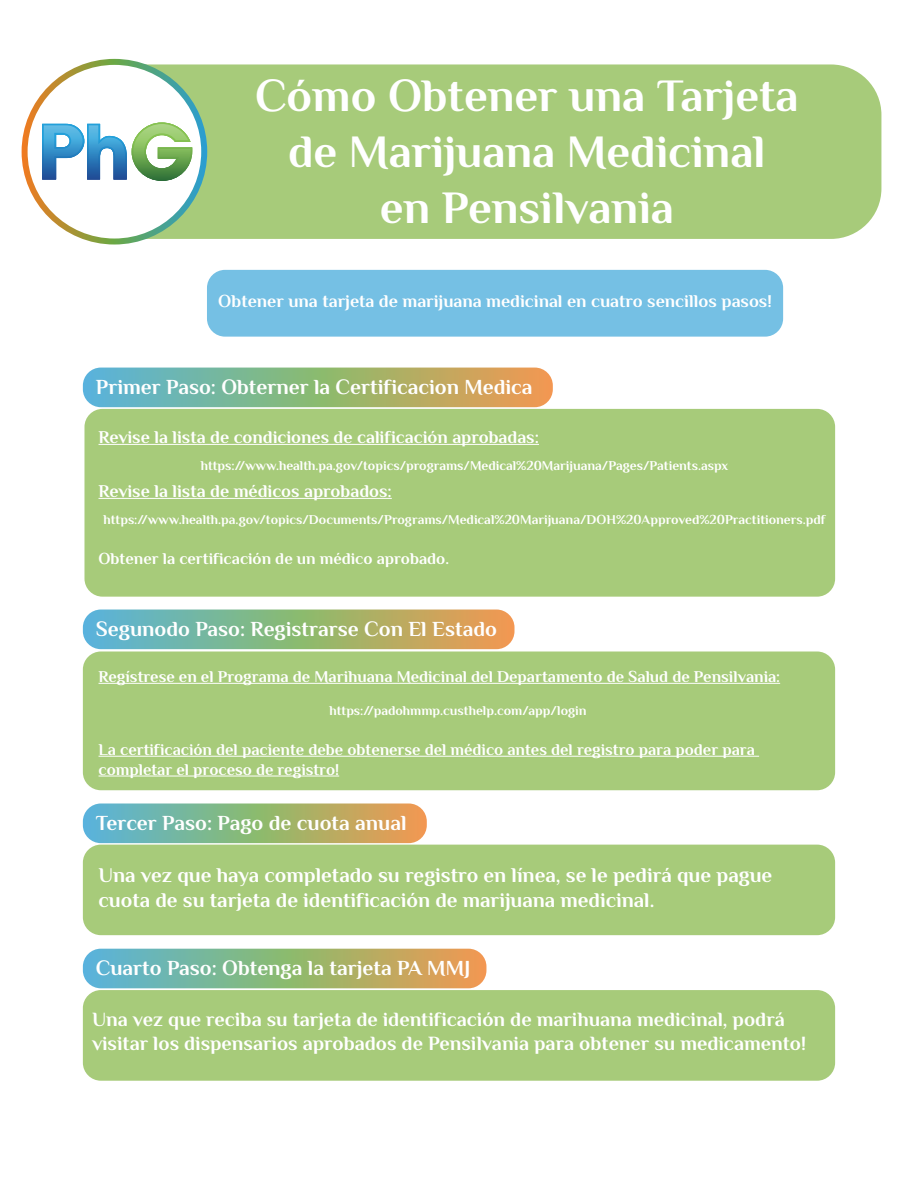
<style>
.page{position:relative;width:918px;height:1188px;background:#fff}
.page>*{position:absolute;margin:0;border:0;box-sizing:border-box;transform-origin:0 0}
.t1{font:700 46.5px/55.8px "Philosopher";color:#fff;text-align:center}
.t2{font:700 21.45px "Philosopher";color:#fff}
.t3{font:700 21px/25.2px "Philosopher";color:#fff}
.t4{font:700 20.25px/24.3px "Philosopher";color:#fff}
.t5{font:700 18px "Philosopher";color:#fff}
.t6{font:700 16.5px/19.8px "Philosopher";color:#fff}
.t7{font:700 13.5px "Philosopher";color:#fff}
</style>
<div class="page">
<div style="left:131px;top:64px;width:750px;height:175px;background:#a7cb7a"></div>
<div style="left:22px;top:59px;width:185px;height:186px;border:6px solid #fff;border-radius:50%"></div>
<svg style="left:42px;top:122px;width:150px;height:59px"></svg>
<div style="left:207px;top:270px;width:576px;height:67px;background:#75c0e4;border-radius:18px"></div>
<svg style="left:83px;top:368px;width:470px;height:39px;background:#97b082"></svg>
<div style="left:84px;top:409px;width:751px;height:188px;background:#a7cb7a;border-radius:18px"></div>
<hr style="left:99px;top:444px;width:440px;height:1px;background:#fff">
<hr style="left:99px;top:498px;width:293px;height:1px;background:#fff">
<svg style="left:83px;top:610px;width:432px;height:39px;background:#97b082"></svg>
<div style="left:83px;top:652px;width:752px;height:138px;background:#a7cb7a;border-radius:18px"></div>
<hr style="left:99px;top:683px;width:681px;height:1px;background:#fff">
<hr style="left:99px;top:756px;width:660px;height:1px;background:#fff">
<hr style="left:99px;top:776px;width:240px;height:1px;background:#fff">
<svg style="left:83px;top:803px;width:344px;height:40px;background:#99b184"></svg>
<div style="left:83px;top:845px;width:752px;height:90px;background:#a7cb7a;border-radius:18px"></div>
<svg style="left:83px;top:949px;width:403px;height:39px;background:#97b082"></svg>
<div style="left:83px;top:990px;width:752px;height:91px;background:#a7cb7a;border-radius:18px"></div>
<h1 class="t1" style="left:255px;top:68px;width:545px">Cómo Obtener una Tarjeta de Marijuana Medicinal<br>en Pensilvania</h1>
<h3 class="t5" style="left:218px;top:289px;width:555px">Obtener una tarjeta de marijuana medicinal en cuatro sencillos pasos!</h3>
<h2 class="t2" style="left:96px;top:372px;width:438px">Primer Paso: Obterner la Certificacion Medica</h2>
<h3 class="t5" style="left:99px;top:425px;width:442px">Revise la lista de condiciones de calificación aprobadas:</h3>
<p class="t7" style="left:201px;top:457px;width:529px">https://www.health.pa.gov/topics/programs/Medical%20Marijuana/Pages/Patients.aspx</p>
<h3 class="t5" style="left:99px;top:479px;width:295px">Revise la lista de médicos aprobados:</h3>
<p class="t7" style="left:103px;top:511px;width:724px">https://www.health.pa.gov/topics/Documents/Programs/Medical%20Marijuana/DOH%20Approved%20Practitioners.pdf</p>
<p class="t6" style="left:99px;top:548px;width:352px">Obtener la certificación de un médico aprobado.</p>
<h2 class="t2" style="left:96px;top:614px;width:403px">Segunodo Paso: Registrarse Con El Estado</h2>
<p class="t6" style="left:99px;top:667px;width:683px">Regístrese en el Programa de Marihuana Medicinal del Departamento de Salud de Pensilvania:</p>
<p class="t7" style="left:329px;top:702px;width:259px">https://padohmmp.custhelp.com/app/login</p>
<p class="t6" style="left:99px;top:740px;width:658px">La certificación del paciente debe obtenerse del médico antes del registro para poder para completar el proceso de registro!</p>
<h2 class="t2" style="left:96px;top:808px;width:312px">Tercer Paso: Pago de cuota anual</h2>
<h3 class="t3" style="left:99px;top:862px;width:675px">Una vez que haya completado su registro en línea, se le pedirá que pague cuota de su tarjeta de identificación de marijuana medicinal.</h3>
<h2 class="t2" style="left:96px;top:954px;width:376px">Cuarto Paso: Obtenga la tarjeta PA MMJ</h2>
<h3 class="t4" style="left:92px;top:1007px;width:715px">Una vez que reciba su tarjeta de identificación de marihuana medicinal, podrá visitar los dispensarios aprobados de Pensilvania para obtener su medicamento!</h3>
</div>
